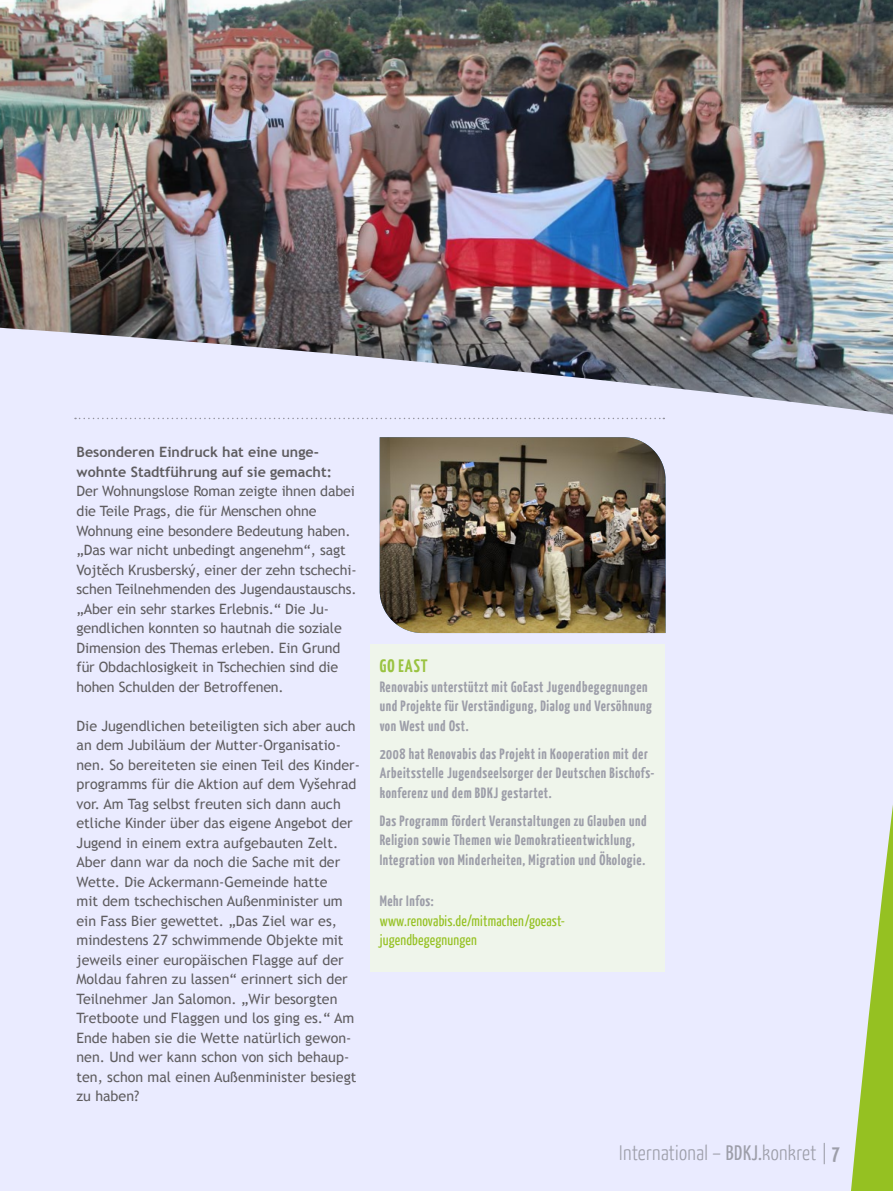
<style>
.page{position:relative;width:893px;height:1191px;background:#fff}
.page>*{position:absolute;margin:0;border:0;box-sizing:border-box;transform-origin:0 0}
.t1{font:300 21px "BDKJ";color:#9d9ea9}
.Autoren_Name{font:700 18px "BDKJ";letter-spacing:.04em;color:#9ac341}
.Autor_Text{font:700 15px/19.5px "BDKJ";letter-spacing:.03em;color:#9d9ea9}
.Text{font:15px "BDKJ";color:#95c122}
.Text-2{font:14.25px/19.5px "Trebuchet MS";color:#5f5d60}
.s1{font-weight:700}
.s2{font-weight:400}
</style>
<div class="page">
<img style="left:0;top:0;width:893px;height:328px">
<div style="left:0;top:328px;width:893px;height:863px;background:#eaebff"></div>
<img style="left:380px;top:437px;width:285px;height:196px">
<svg style="left:850px;top:701px;width:43px;height:490px;background:#c7daa6"></svg>
<div style="left:370px;top:644px;width:295px;height:328px;background:#eff5eb"></div>
<svg style="left:75px;top:418px;width:589px;height:1px"></svg>
<p class="Text-2" style="left:77px;top:443px;width:282px"><span class="s1">Besonderen Eindruck hat eine unge&shy;wohnte Stadtführung auf sie gemacht:<br></span>Der Wohnungslose Roman zeigte ihnen dabei die Teile Prags, die für Menschen ohne Wohnung eine besondere Bedeutung haben. „Das war nicht unbedingt angenehm“, sagt Vojtěch Krusberský, einer der zehn tschechi&shy;schen Teilnehmenden des Jugendaustauschs. „Aber ein sehr starkes Erlebnis.“ Die Ju&shy;gendlichen konnten so hautnah die soziale Dimension des Themas erleben. Ein Grund für Obdachlosigkeit in Tschechien sind die hohen Schulden der Betroffenen.</p>
<p class="Text-2" style="left:77px;top:716px;width:285px">Die Jugendlichen beteiligten sich aber auch an dem Jubiläum der Mutter-Organisatio&shy;nen. So bereiteten sie einen Teil des Kinder&shy;programms für die Aktion auf dem Vyšehrad vor. Am Tag selbst freuten sich dann auch etliche Kinder über das eigene Angebot der Jugend in einem extra aufgebauten Zelt.</p>
<p class="Text-2" style="left:77px;top:852px;width:281px">Aber dann war da noch die Sache mit der Wette. Die Ackermann-Gemeinde hatte<br>mit dem tschechischen Außenminister um ein Fass Bier gewettet. „Das Ziel war es, mindestens 27 schwimmende Objekte mit jeweils einer europäischen Flagge auf der Moldau fahren zu lassen“ erinnert sich der Teilnehmer Jan Salomon. „Wir besorgten Tretboote und Flaggen und los ging es.“ Am Ende haben sie die Wette natürlich gewon&shy;nen. Und wer kann schon von sich behaup&shy;ten, schon mal einen Außenminister besiegt zu haben?</p>
<p class="Autoren_Name" style="left:380px;top:654px;width:50px">GO EAST</p>
<p class="Autor_Text" style="left:380px;top:676px;width:274px">Renovabis unterstützt mit GoEast Jugendbegegnungen und Projekte für Verständigung, Dialog und Versöhnung von West und Ost.</p>
<p class="Autor_Text" style="left:380px;top:743px;width:276px">2008 hat Renovabis das Projekt in Kooperation mit der<br>Arbeitsstelle Jugendseelsorger der Deutschen Bischofs&shy;konferenz und dem BDKJ gestartet.</p>
<p class="Autor_Text" style="left:380px;top:810px;width:268px">Das Programm fördert Veranstaltungen zu Glauben und<br>Religion sowie Themen wie Demokratieentwicklung,<br>Integration von Minderheiten, Migration und Ökologie.</p>
<p class="Autor_Text" style="left:380px;top:890px;width:56px">Mehr Infos:</p>
<p class="Text" style="left:380px;top:910px;width:187px">www.renovabis.de/mitmachen/goeast-</p>
<p class="Text" style="left:380px;top:930px;width:99px">jugendbegegnungen</p>
<h1 class="t1" style="left:619px;top:1139px;width:222px">International – <span class="s2">BDKJ.</span>konkret | <span class="s1">7</span></h1>
</div>
